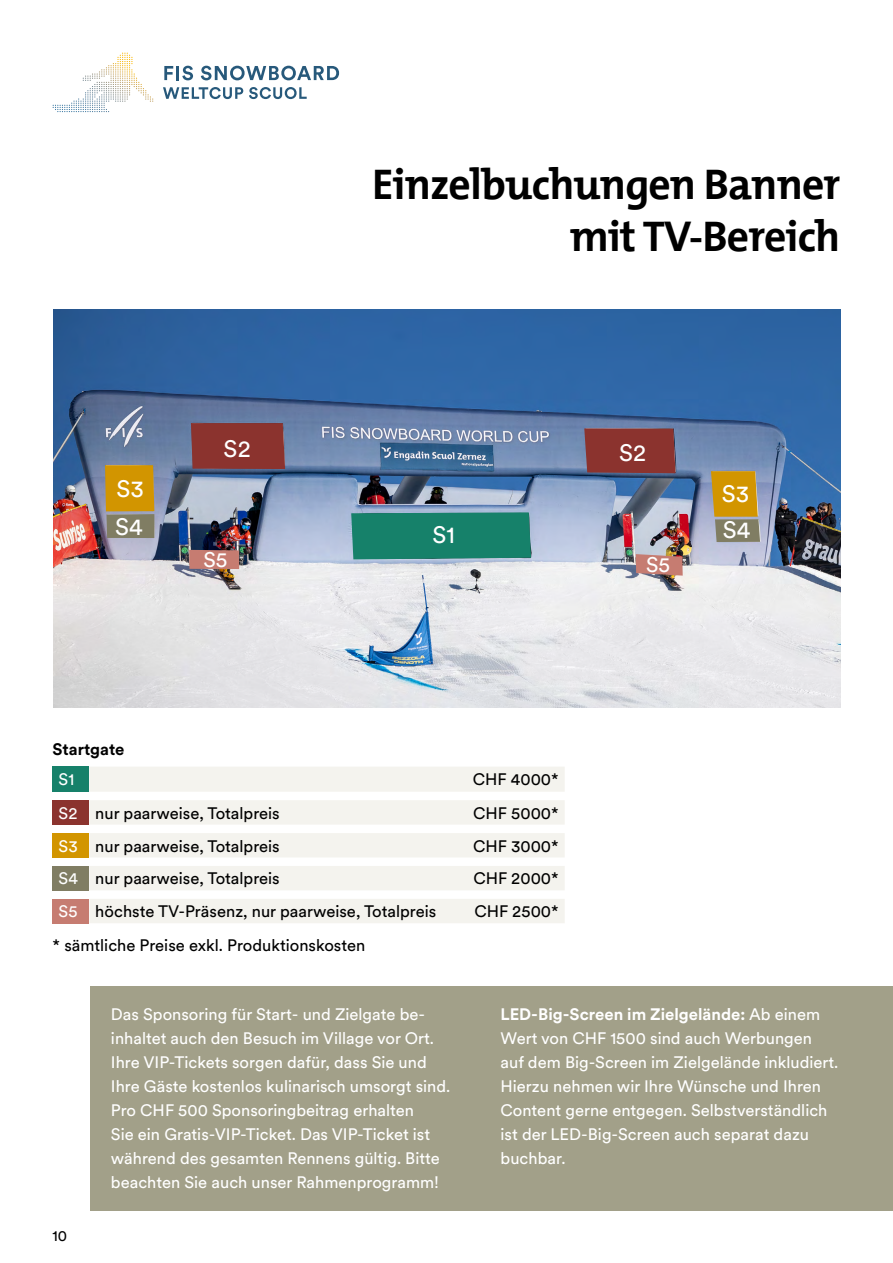
<style>
.page{position:relative;width:893px;height:1263px;background:#fff}
.page>*{position:absolute;margin:0;border:0;box-sizing:border-box;transform-origin:0 0}
.t1{font:700 43.5px/52.2px "The Mix";letter-spacing:-.02em;color:#000;text-align:right}
.t2{font:23.55px "Circulargraubuenden";color:#fff}
.t3{font:21px "Circulargraubuenden";color:#fff}
.t4{font:16.5px/24px "Circulargraubuenden";color:#fff}
.t5{font:16.5px "Circulargraubuenden";color:#000}
.t6{font:700 16.5px "Circulargraubuenden";color:#000}
.t7{font:15px "Circulargraubuenden";color:#000}
.s1{color:#fff}
.s2{font-weight:700}
</style>
<div class="page">
<svg style="left:53px;top:53px;width:100px;height:59px"></svg>
<svg style="left:164px;top:66px;width:9px;height:14px"></svg>
<hr style="left:176px;top:66px;width:3px;height:14px;background:#27597b">
<svg style="left:182px;top:66px;width:11px;height:14px"></svg>
<svg style="left:201px;top:66px;width:138px;height:14px"></svg>
<svg style="left:163px;top:87px;width:80px;height:12px"></svg>
<svg style="left:249px;top:87px;width:58px;height:12px"></svg>
<div style="left:53px;top:767px;width:36px;height:25px;background:#16816a"></div>
<svg style="left:89px;top:767px;width:476px;height:156px;fill:#f4f3ee"></svg>
<div style="left:53px;top:800px;width:36px;height:24px;background:#8b332e"></div>
<div style="left:53px;top:833px;width:36px;height:24px;background:#d29500"></div>
<div style="left:53px;top:866px;width:36px;height:24px;background:#807d63"></div>
<div style="left:53px;top:899px;width:36px;height:24px;background:#c67c71"></div>
<div style="left:90px;top:986px;width:413px;height:225px;background:#a2a089"></div>
<div style="left:479px;top:986px;width:414px;height:225px;background:#a2a089"></div>
<img style="left:53px;top:309px;width:787px;height:398px">
<div style="left:584px;top:428px;width:91px;height:45px;background:#8b332e"></div>
<div style="left:191px;top:423px;width:94px;height:46px;background:#8b332e"></div>
<div style="left:351px;top:512px;width:180px;height:47px;background:#16816a"></div>
<svg style="left:189px;top:550px;width:50px;height:19px"></svg>
<svg style="left:636px;top:554px;width:47px;height:22px"></svg>
<svg style="left:711px;top:471px;width:49px;height:71px;background:#b49239"></svg>
<svg style="left:105px;top:465px;width:49px;height:73px;background:#b48e2b"></svg>
<h1 class="t1" style="left:372px;top:157px;width:470px">Einzelbuchungen Banner mit TV-Bereich</h1>
<h2 class="t2" style="left:224px;top:433px;width:29px">S2</h2>
<h2 class="t2" style="left:619px;top:437px;width:29px">S2</h2>
<h2 class="t2" style="left:116px;top:473px;width:29px">S3</h2>
<h2 class="t2" style="left:722px;top:478px;width:29px">S3</h2>
<h2 class="t2" style="left:115px;top:511px;width:29px">S4</h2>
<h2 class="t2" style="left:433px;top:519px;width:24px">S1</h2>
<h2 class="t2" style="left:723px;top:514px;width:29px">S4</h2>
<p class="t3" style="left:203px;top:545px;width:26px">S5</p>
<p class="t3" style="left:646px;top:550px;width:26px">S5</p>
<p class="t6" style="left:53px;top:738px;width:73px">Startgate</p>
<p class="t4" style="left:59px;top:766px;width:17px">S1</p>
<p class="t5" style="left:473px;top:768px;width:87px">CHF 4000*</p>
<p class="t5" style="left:59px;top:802px;width:223px"><span class="s1">S2</span> nur paarweise, Totalpreis</p>
<p class="t5" style="left:473px;top:802px;width:87px">CHF 5000*</p>
<p class="t5" style="left:59px;top:835px;width:223px"><span class="s1">S3</span> nur paarweise, Totalpreis</p>
<p class="t5" style="left:473px;top:835px;width:87px">CHF 3000*</p>
<p class="t5" style="left:59px;top:867px;width:223px"><span class="s1">S4</span> nur paarweise, Totalpreis</p>
<p class="t5" style="left:473px;top:867px;width:87px">CHF 2000*</p>
<p class="t5" style="left:59px;top:900px;width:379px"><span class="s1">S5</span> höchste TV-Präsenz, nur paarweise, Totalpreis</p>
<p class="t5" style="left:474px;top:900px;width:86px">CHF 2500*</p>
<p class="t5" style="left:53px;top:934px;width:314px">* sämtliche Preise exkl. Produktionskosten</p>
<p class="t7" style="left:53px;top:1225px;width:16px">10</p>
<p class="t4" style="left:111px;top:1001px;width:341px">Das Sponsoring für Start- und Zielgate be&shy;inhaltet auch den Besuch im Village vor Ort.<br>Ihre VIP-Tickets sorgen dafür, dass Sie und Ihre Gäste kostenlos kulinarisch umsorgt sind.<br>Pro CHF 500 Sponsoringbeitrag erhalten<br>Sie ein Gratis-VIP-Ticket. Das VIP-Ticket ist während des gesamten Rennens gültig. Bitte beachten Sie auch unser Rahmenprogramm!</p>
<p class="t4" style="left:501px;top:1001px;width:339px"><span class="s2">LED-Big-Screen im Zielgelände:</span> Ab einem Wert von CHF 1500 sind auch Werbungen auf dem Big-Screen im Zielgelände inkludiert.<br>Hierzu nehmen wir Ihre Wünsche und Ihren Content gerne entgegen. Selbstverständlich ist der LED-Big-Screen auch separat dazu buchbar.</p>
</div>
